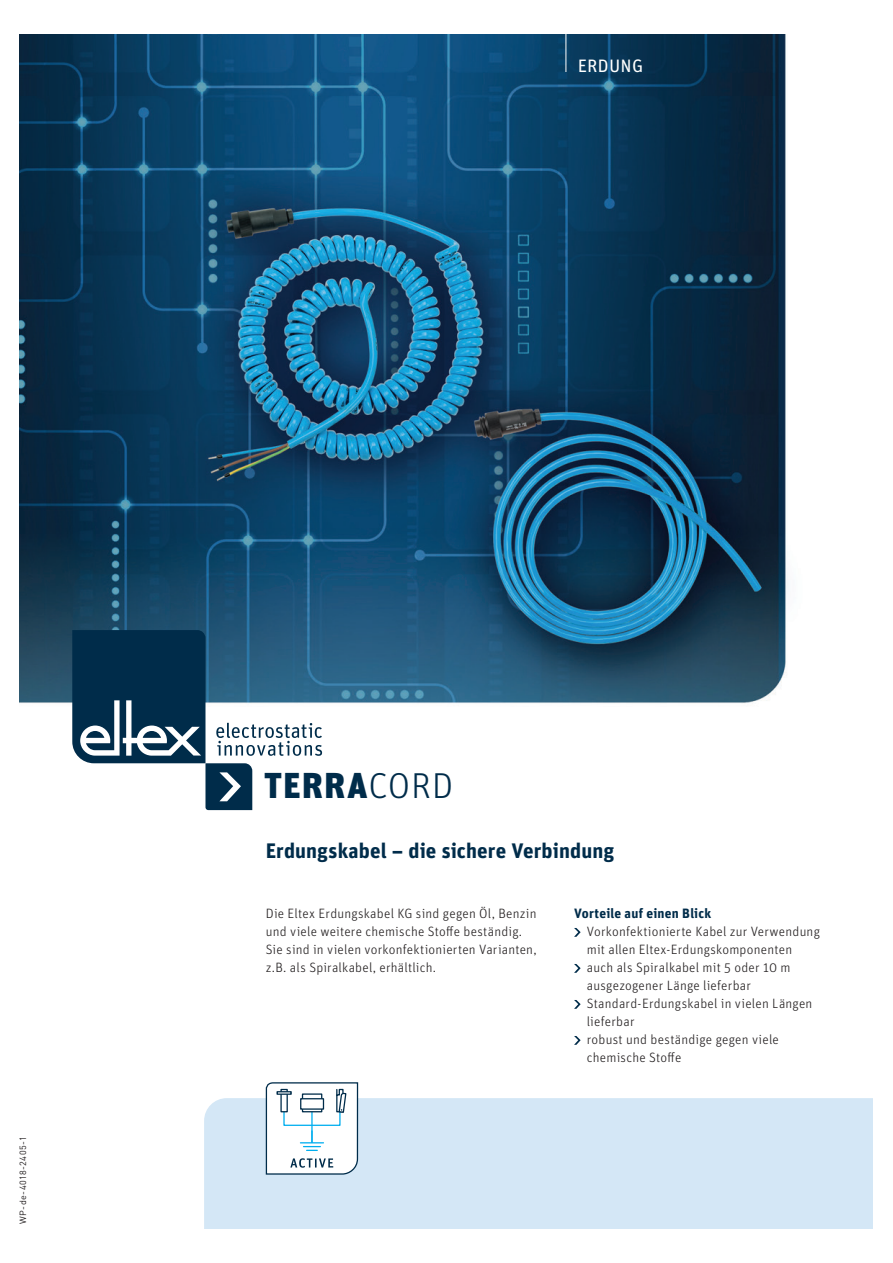
<style>
.page{position:relative;width:893px;height:1263px;background:#fff}
.page>*{position:absolute;margin:0;border:0;box-sizing:border-box;transform-origin:0 0}
._00_Headline{font:900 36px "Unit OT";letter-spacing:.03em;color:#002c4a}
._01_Zwischenhead_2_Zeiler{font:700 21px "Unit OT";letter-spacing:.005em;color:#002c4a}
._01_Kopf{font:18px "Unit OT";letter-spacing:.015em;color:#fff}
._02_Vorteile{font:300 13.5px/18px "Unit OT";letter-spacing:.015em;color:#231f20}
._02_Text{font:300 13.5px/18px "Unit OT";letter-spacing:.015em;color:#231f20}
._02_Vorteile_Headline{font:700 13.5px "Unit OT";letter-spacing:.02em;color:#002c4a}
.t1{font:9px "DIN Pro";letter-spacing:.06em;color:#231f20}
.s1{font-weight:300}
</style>
<div class="page">
<img style="left:19px;top:34px;width:769px;height:777px">
<div style="left:204px;top:1098px;width:669px;height:131px;background:#d4e7f6"></div>
<svg style="left:72px;top:630px;width:250px;height:180px"></svg>
<svg style="left:265px;top:1082px;width:94px;height:93px"></svg>
<svg style="left:574px;top:928px;width:7px;height:9px"></svg>
<svg style="left:574px;top:964px;width:7px;height:9px"></svg>
<svg style="left:574px;top:1000px;width:7px;height:9px"></svg>
<svg style="left:574px;top:1036px;width:7px;height:9px"></svg>
<hr style="left:566px;top:0;width:1px;height:72px;background:#fff">
<p class="_01_Kopf" style="left:578px;top:54px;width:67px">ERDUNG</p>
<p class="t1" style="left:17px;top:1224px;width:89px;rotate:-90deg">WP-de-4018-2405-1</p>
<p class="_00_Headline" style="left:264px;top:762px;width:191px">TERRA<span class="s1">CORD</span></p>
<p class="_01_Zwischenhead_2_Zeiler" style="left:266px;top:837px;width:350px">Erdungskabel – die sichere Verbindung</p>
<p class="_02_Text" style="left:266px;top:904px;width:272px">Die Eltex Erdungskabel KG sind gegen Öl, Benzin und viele weitere chemische Stoffe beständig.</p>
<p class="_02_Text" style="left:266px;top:940px;width:272px">Sie sind in vielen vorkonfektionierten Varianten,</p>
<p class="_02_Text" style="left:266px;top:958px;width:172px">z.B. als Spiralkabel, erhältlich.</p>
<p class="_02_Vorteile_Headline" style="left:574px;top:905px;width:139px">Vorteile auf einen Blick</p>
<p class="_02_Vorteile" style="left:587px;top:922px;width:235px">Vorkonfektionierte Kabel zur Verwendung mit allen Eltex-Erdungskomponenten</p>
<p class="_02_Vorteile" style="left:587px;top:958px;width:205px">auch als Spiralkabel mit 5 oder 10 m ausgezogener Länge lieferbar</p>
<p class="_02_Vorteile" style="left:587px;top:994px;width:227px">Standard-Erdungskabel in vielen Längen</p>
<p class="_02_Vorteile" style="left:587px;top:1012px;width:49px">lieferbar</p>
<p class="_02_Vorteile" style="left:587px;top:1030px;width:194px">robust und beständige gegen viele</p>
<p class="_02_Vorteile" style="left:587px;top:1048px;width:96px">chemische Stoffe</p>
</div>
